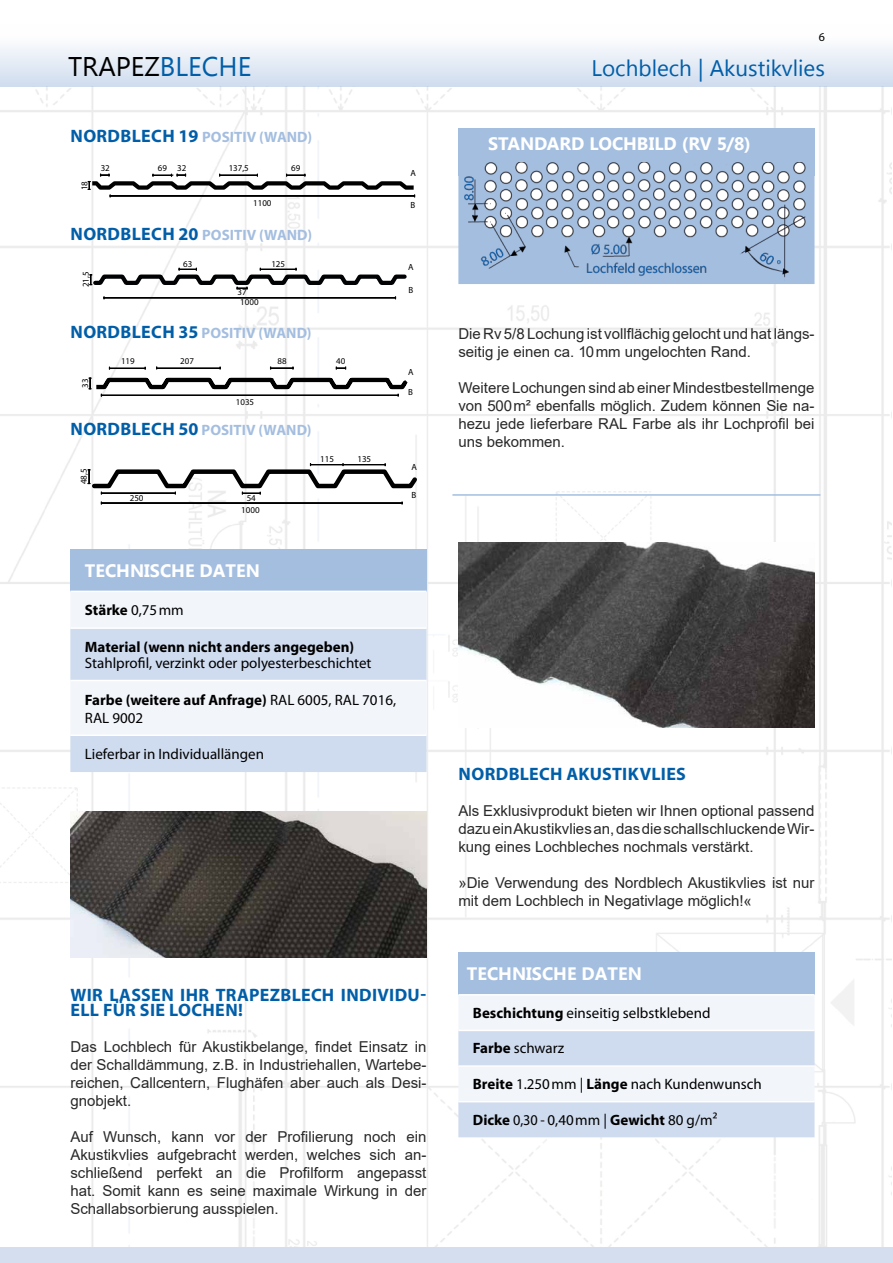
<style>
.page{position:relative;width:893px;height:1263px;background:#fff}
.page>*{position:absolute;margin:0;border:0;box-sizing:border-box;transform-origin:0 0}
.t1{font:27px "Lao UI";color:#000}
.t2{font:22.5px "Lao UI";color:#005ea8}
.t3{font:700 18px/15px "Myriad Pro";letter-spacing:.02em;color:#005ea8}
.t4{font:700 18px "Lao UI";color:#fff}
.t5{font:15px/18px "Arial";color:#282829;text-align:justify}
.t6{font:15px "Myriad Pro";color:#000}
.t7{font:700 15px "Myriad Pro";color:#a4bee0}
.t8{font:700 15px/18px "Myriad Pro";color:#000}
.t9{font:15px "Myriad Pro";color:#000;scale:.95 1}
.t10{font:12px "Myriad Pro";color:#000}
.t11{font:9px "Myriad Pro";color:#000}
.t12{font:8.85px "Myriad Pro";color:#000}
.s1{color:#005ea8}
.s2{font-size:18px;color:#005ea8}
.s3{font-weight:400}
.s4{font-weight:700}
</style>
<div class="page">
<img style="left:0;top:86px;width:892px;height:1161px">
<div style="left:0;top:24px;width:893px;height:62px;background:linear-gradient(to bottom,#fff,#d2dfef)"></div>
<div style="left:0;top:1247px;width:893px;height:16px;background:#d4deef"></div>
<img style="left:70px;top:811px;width:356px;height:147px">
<div style="left:70px;top:549px;width:356px;height:42px;background:#a4bee0"></div>
<div style="left:70px;top:592px;width:356px;height:35px;background:#f2f5fa"></div>
<svg style="left:70px;top:629px;width:356px;height:143px;fill:#cfdbee"></svg>
<hr style="left:70px;top:591px;width:356px;height:1px;background:#fff">
<hr style="left:70px;top:627px;width:356px;height:2px;background:#fff">
<hr style="left:70px;top:680px;width:356px;height:1px;background:#fff">
<hr style="left:70px;top:734px;width:356px;height:2px;background:#fff">
<div style="left:458px;top:128px;width:356px;height:47px;background:#a4bee0"></div>
<img style="left:458px;top:162px;width:356px;height:122px">
<img style="left:458px;top:543px;width:356px;height:185px">
<div style="left:458px;top:952px;width:356px;height:43px;background:#a4bee0"></div>
<svg style="left:458px;top:995px;width:356px;height:142px"></svg>
<hr style="left:458px;top:994px;width:356px;height:1px;background:#fff">
<hr style="left:458px;top:1030px;width:356px;height:1px;background:#fff">
<hr style="left:458px;top:1065px;width:356px;height:2px;background:#fff">
<hr style="left:458px;top:1101px;width:356px;height:1px;background:#fff">
<hr style="left:452px;top:494px;width:368px;height:2px;background:#a4bee0">
<svg style="left:89px;top:262px;width:320px;height:37px"></svg>
<svg style="left:88px;top:366px;width:320px;height:31px"></svg>
<svg style="left:101px;top:502px;width:302px;height:3px"></svg>
<svg style="left:87px;top:463px;width:331px;height:32px"></svg>
<svg style="left:88px;top:173px;width:327px;height:25px"></svg>
<p class="t10" style="left:819px;top:29px;width:8px">6</p>
<h1 class="t1" style="left:68px;top:48px;width:185px">TRAPEZ<span class="s1">BLECHE</span></h1>
<h2 class="t2" style="left:591px;top:53px;width:235px">Lochblech | Akustikvlies</h2>
<p class="t7" style="left:71px;top:127px;width:243px"><span class="s2">NORDBLECH 19</span> POSITIV (WAND)</p>
<p class="t11" style="left:79px;top:190px;width:11px;rotate:-90deg">18</p>
<p class="t11" style="left:101px;top:163px;width:11px">32</p>
<p class="t11" style="left:158px;top:163px;width:30px">69 32</p>
<p class="t11" style="left:229px;top:163px;width:22px">137,5</p>
<p class="t11" style="left:291px;top:163px;width:11px">69</p>
<p class="t11" style="left:253px;top:197px;width:20px">1100</p>
<p class="t7" style="left:71px;top:225px;width:243px"><span class="s2">NORDBLECH 20</span> POSITIV (WAND)</p>
<p class="t11" style="left:80px;top:287px;width:17px;rotate:-90deg">21,5</p>
<p class="t11" style="left:183px;top:259px;width:11px">63</p>
<p class="t11" style="left:271px;top:259px;width:15px">125</p>
<p class="t11" style="left:240px;top:296px;width:20px">1000</p>
<p class="t11" style="left:237px;top:287px;width:11px">37</p>
<p class="t7" style="left:71px;top:323px;width:243px"><span class="s2">NORDBLECH 35</span> POSITIV (WAND)</p>
<p class="t12" style="left:80px;top:388px;width:11px;rotate:-90deg">33</p>
<p class="t12" style="left:121px;top:356px;width:15px">119</p>
<p class="t12" style="left:336px;top:356px;width:11px">40</p>
<p class="t12" style="left:180px;top:356px;width:15px">207</p>
<p class="t12" style="left:278px;top:356px;width:11px">88</p>
<p class="t12" style="left:236px;top:396px;width:20px">1035</p>
<p class="t7" style="left:71px;top:420px;width:243px"><span class="s2">NORDBLECH 50</span> POSITIV (WAND)</p>
<p class="t11" style="left:78px;top:484px;width:17px;rotate:-90deg">48,5</p>
<p class="t11" style="left:130px;top:492px;width:15px">250</p>
<p class="t11" style="left:247px;top:492px;width:11px">54</p>
<p class="t11" style="left:241px;top:504px;width:20px">1000</p>
<p class="t11" style="left:320px;top:453px;width:15px">115</p>
<p class="t11" style="left:357px;top:453px;width:15px">135</p>
<p class="t11" style="left:410px;top:168px;width:7px">A</p>
<p class="t11" style="left:410px;top:200px;width:6px">B</p>
<p class="t11" style="left:408px;top:262px;width:7px">A</p>
<p class="t11" style="left:408px;top:284px;width:6px">B</p>
<p class="t12" style="left:408px;top:367px;width:7px">A</p>
<p class="t12" style="left:408px;top:387px;width:6px">B</p>
<p class="t11" style="left:411px;top:461px;width:7px">A</p>
<p class="t11" style="left:411px;top:490px;width:6px">B</p>
<p class="t4" style="left:85px;top:558px;width:176px">TECHNISCHE DATEN</p>
<p class="t8" style="left:85px;top:601px;width:100px">Stärke <span class="s3">0,75mm</span></p>
<p class="t8" style="left:85px;top:638px;width:271px">Material (wenn nicht anders angegeben)</p>
<p class="t6" style="left:85px;top:653px;width:288px">Stahlprofil, verzinkt oder polyesterbeschichtet</p>
<p class="t8" style="left:85px;top:690px;width:313px">Farbe (weitere auf Anfrage) <span class="s3">RAL 6005, RAL 7016,<br>RAL 9002</span></p>
<p class="t6" style="left:85px;top:745px;width:181px">Lieferbar in Individuallängen</p>
<p class="t3" style="left:71px;top:987px;width:357px">WIR LASSEN IHR TRAPEZBLECH INDIVIDU-<br>ELL FÜR SIE LOCHEN!</p>
<p class="t5" style="left:70px;top:1038px;width:358px">Das Lochblech für Akustikbelange, findet Einsatz in der Schalldämmung, z.B. in Industriehallen, Wartebe&shy;reichen, Callcentern, Flughäfen aber auch als Desi&shy;gnobjekt.</p>
<p class="t5" style="left:70px;top:1128px;width:358px">Auf Wunsch, kann vor der Profilierung noch ein Akustikvlies aufgebracht werden, welches sich an&shy;schließend perfekt an die Profilform angepasst hat. Somit kann es seine maximale Wirkung in der Schallabsorbierung ausspielen.</p>
<p class="t4" style="left:488px;top:131px;width:264px">STANDARD LOCHBILD (RV 5/8)</p>
<p class="t5" style="left:458px;top:325px;width:358px">Die Rv 5/8 Lochung ist vollflächig gelocht und hat längs&shy;seitig je einen ca. 10mm ungelochten Rand.</p>
<p class="t5" style="left:458px;top:379px;width:358px">Weitere Lochungen sind ab einer Mindestbestellmenge von 500m² ebenfalls möglich. Zudem können Sie na&shy;hezu jede lieferbare RAL Farbe als ihr Lochprofil bei uns bekommen.</p>
<p class="t3" style="left:459px;top:766px;width:229px">NORDBLECH AKUSTIKVLIES</p>
<p class="t5" style="left:458px;top:802px;width:358px">Als Exklusivprodukt bieten wir Ihnen optional passend dazu ein Akustikvlies an, das die schallschluckende Wir&shy;kung eines Lochbleches nochmals verstärkt.</p>
<p class="t5" style="left:458px;top:874px;width:358px">»Die Verwendung des Nordblech Akustikvlies ist nur mit dem Lochblech in Negativlage möglich!«</p>
<p class="t4" style="left:467px;top:961px;width:176px">TECHNISCHE DATEN</p>
<p class="t6" style="left:473px;top:1003px;width:239px"><span class="s4">Beschichtung</span> einseitig selbstklebend</p>
<p class="t6" style="left:473px;top:1039px;width:93px"><span class="s4">Farbe</span> schwarz</p>
<p class="t6" style="left:473px;top:1075px;width:290px"><span class="s4">Breite</span> 1.250mm | <span class="s4">Länge</span> nach Kundenwunsch</p>
<p class="t9" style="left:473px;top:1110px;width:259px"><span class="s4">Dicke</span> 0,30 - 0,40mm | <span class="s4">Gewicht</span> 80 g/m²</p>
</div>
